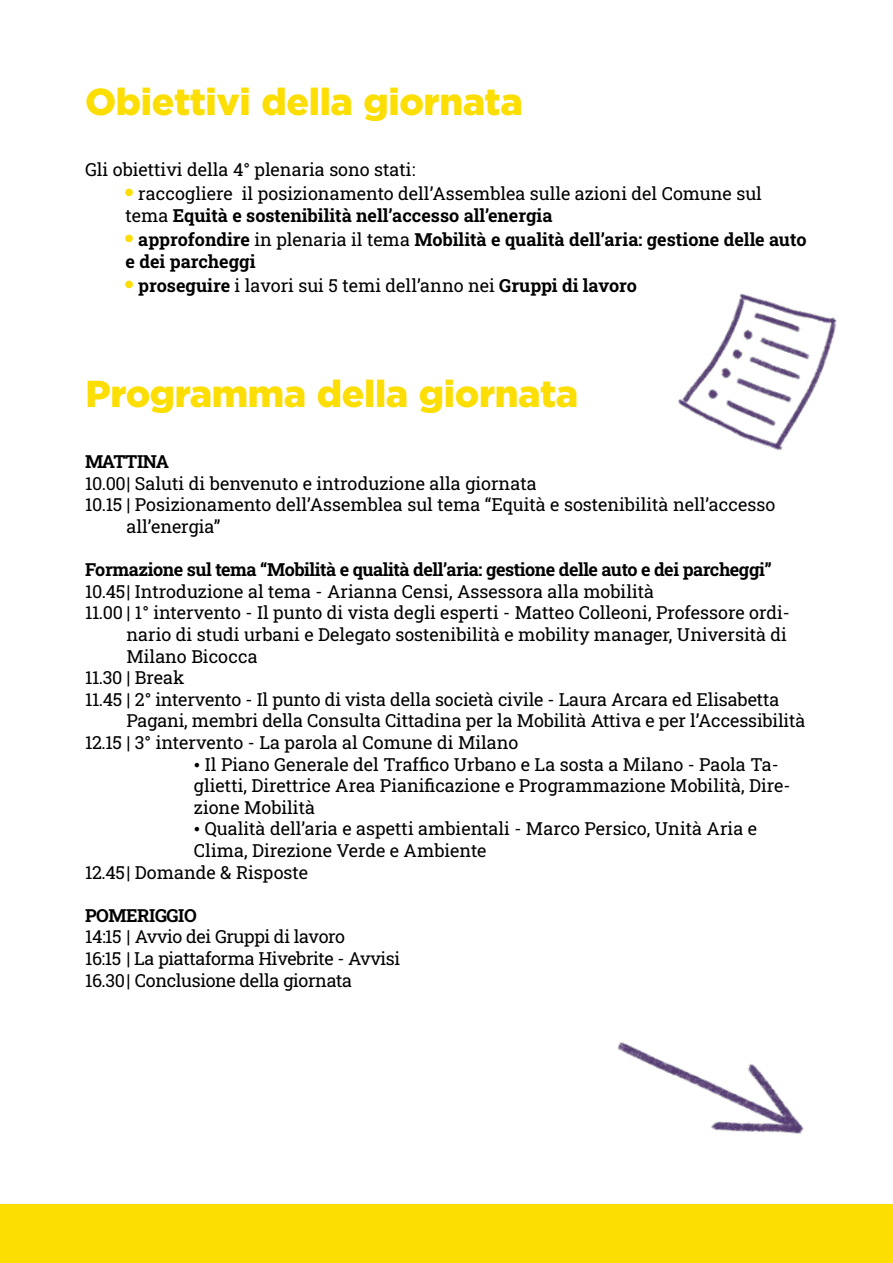
<style>
.page{position:relative;width:893px;height:1263px;background:#fff}
.page>*{position:absolute;margin:0;border:0;box-sizing:border-box;transform-origin:0 0}
.t1{font:900 37.5px "Gotham";letter-spacing:-.01em;color:#fcde03}
.t2{font:18px/21.6px "Roboto Slab";color:#000}
.t3{font:18px/21.6px "Roboto Slab";letter-spacing:-.02em;color:#000}
.t4{font:700 18px/21.6px "Roboto Slab";color:#000}
.t5{font:700 18px "Roboto Slab";letter-spacing:-.025em;color:#000}
.t6{font:700 18px "Roboto Slab";letter-spacing:-.05em;color:#000}
.s1{font-family:"Univers LT Std";font-size:21px;color:#fcde03}
.s2{font-weight:700}
.s3{font-family:"Univers LT Std";font-weight:400;font-size:21px;color:#fcde03}
.s4{font-weight:400}
.s5{font-family:"Times New Roman"}
</style>
<div class="page">
<div style="left:0;top:1204px;width:893px;height:59px;background:#fcde03"></div>
<img style="left:678px;top:293px;width:159px;height:158px">
<img style="left:617px;top:1042px;width:187px;height:92px">
<h1 class="t1" style="left:85px;top:76px;width:439px">Obiettivi della giornata</h1>
<p class="t2" style="left:85px;top:159px;width:332px">Gli obiettivi della 4° plenaria sono stati:</p>
<p class="t2" style="left:126px;top:183px;width:638px"><span class="s1">•</span> raccogliere il posizionamento dell’Assemblea sulle azioni del Comune sul tema <span class="s2">Equità e sostenibilità nell’accesso all’energia</span></p>
<p class="t4" style="left:126px;top:228px;width:682px"><span class="s3">•</span> approfondire <span class="s4">in plenaria il tema</span> Mobilità e qualità dell’aria: gestione delle auto e dei parcheggi</p>
<p class="t2" style="left:126px;top:274px;width:513px"><span class="s1">•</span> <span class="s2">proseguire</span> i lavori sui 5 temi dell’anno nei <span class="s2">Gruppi di lavoro</span></p>
<h1 class="t1" style="left:86px;top:368px;width:494px">Programma della giornata</h1>
<p class="t6" style="left:85px;top:449px;width:85px">MATTINA</p>
<p class="t2" style="left:85px;top:472px;width:453px">10.00| Saluti di benvenuto e introduzione alla giornata</p>
<p class="t2" style="left:85px;top:493px;width:692px">10.15 | Posizionamento dell’Assemblea sul tema “Equità e sostenibilità nell’accesso</p>
<p class="t2" style="left:126px;top:515px;width:96px">all’energia”</p>
<p class="t5" style="left:85px;top:557px;width:688px">Formazione sul tema “Mobilità e qualità dell’aria: gestione delle auto e dei parcheggi”</p>
<p class="t2" style="left:85px;top:580px;width:571px">10.45| Introduzione al tema - Arianna Censi, Assessora alla mobilità</p>
<p class="t2" style="left:85px;top:601px;width:706px">11.00 | 1° intervento - Il punto di vista degli esperti - Matteo Colleoni, Professore ordi-</p>
<p class="t2" style="left:126px;top:623px;width:662px">nario di studi urbani e Delegato sostenibilità e mobility manager, Università di</p>
<p class="t2" style="left:126px;top:645px;width:133px">Milano Bicocca</p>
<p class="t2" style="left:85px;top:666px;width:101px">11.30 | Break</p>
<p class="t2" style="left:85px;top:688px;width:696px">11.45 | 2° intervento - Il punto di vista della società civile - Laura Arcara ed Elisabetta</p>
<p class="t2" style="left:126px;top:709px;width:680px">Pagani, membri della Consulta Cittadina per la Mobilità Attiva e per l’Accessibilità</p>
<p class="t2" style="left:85px;top:731px;width:435px">12.15 | 3° intervento - La parola al Comune di Milano</p>
<p class="t2" style="left:194px;top:753px;width:598px"><span class="s5">•</span> Il Piano Generale del Traffico Urbano e La sosta a Milano - Paola Ta&shy;glietti, Direttrice Area Pianificazione e Programmazione Mobilità, Dire&shy;zione Mobilità</p>
<p class="t2" style="left:194px;top:817px;width:565px"><span class="s5">•</span> Qualità dell’aria e aspetti ambientali - Marco Persico, Unità Aria e</p>
<p class="t2" style="left:194px;top:839px;width:294px">Clima, Direzione Verde e Ambiente</p>
<p class="t2" style="left:85px;top:861px;width:225px">12.45| Domande &amp; Risposte</p>
<p class="t5" style="left:85px;top:903px;width:113px">POMERIGGIO</p>
<p class="t3" style="left:85px;top:925px;width:317px">14:15 | Avvio dei Gruppi di lavoro<br>16:15 | La piattaforma Hivebrite - Avvisi<br>16.30| Conclusione della giornata</p>
</div>
